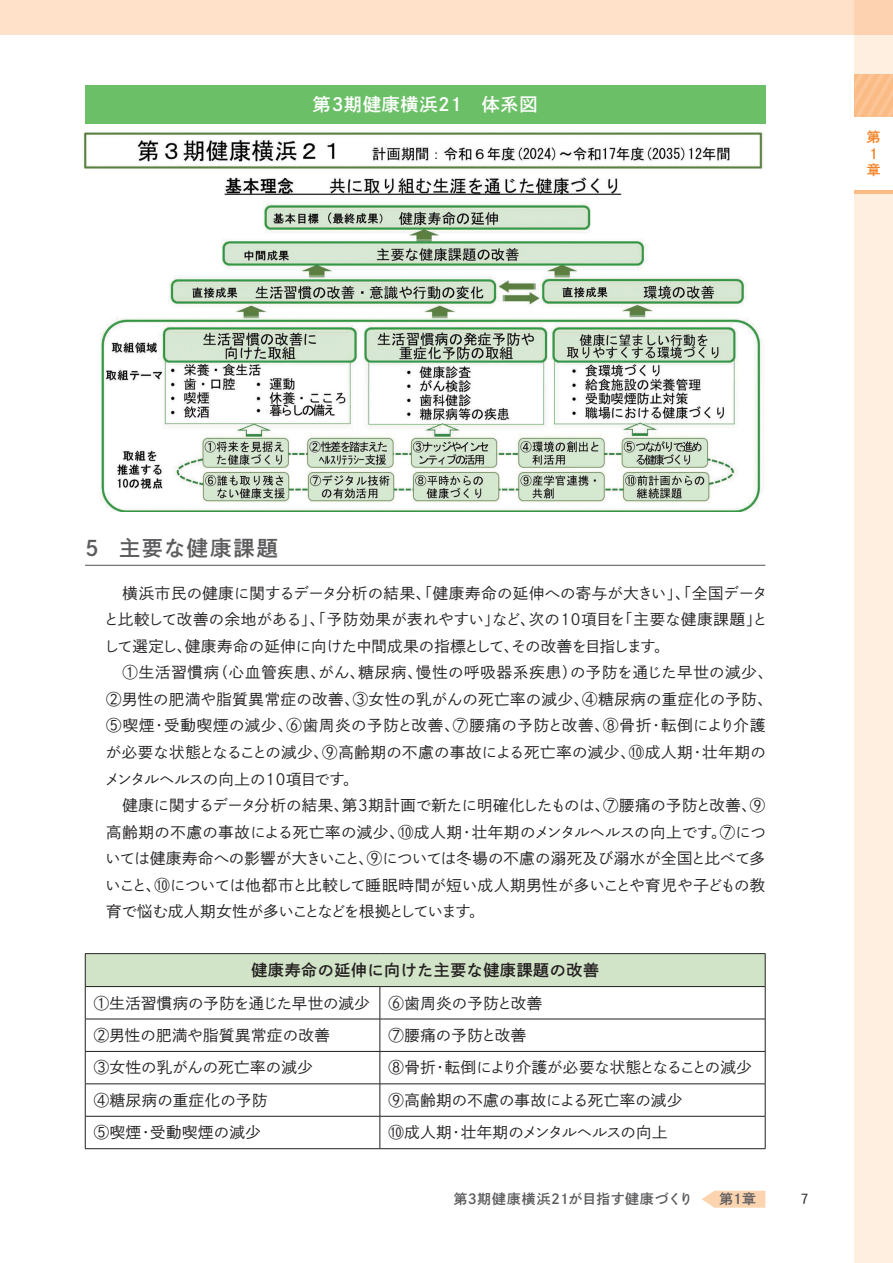
<style>
.page{position:relative;width:893px;height:1263px;background:#fff}
.page>*{position:absolute;margin:0;border:0;box-sizing:border-box;transform-origin:0 0}
.t1{font:21.3px "P Shuei Go Gin Std N B";letter-spacing:.075em;color:#5c5c5f}
.t2{font:18px "P Shuei Go Gin Std N B";letter-spacing:.04em;color:#fff}
.t3{font:15.9px "P Shuei Go Gin Std N B";letter-spacing:.04em;color:#231f20}
.t4{font:15.45px/26.5px "P Shuei Go Gin Std N L";letter-spacing:.015em;color:#231f20}
.t5{font:15.45px "P Shuei Go Gin Std N L";letter-spacing:.04em;color:#231f20}
.t6{font:13.8px "P Shuei Go Gin Std N B";letter-spacing:.04em;color:#5c5c5f}
.t7{font:13.8px/16.5px "P Shuei Go Gin Std N B";color:#f58021}
.t8{font:500 13.8px "Yu Go Pr 6 N";color:#231f20}
</style>
<div class="page">
<div style="left:0;top:0;width:893px;height:34px;background:#fee1c8"></div>
<svg style="left:702px;top:1191px;width:63px;height:17px"></svg>
<div style="left:855px;top:194px;width:38px;height:1069px;background:#feefe1"></div>
<svg style="left:855px;top:0;width:38px;height:74px;background:#fde1c9"></svg>
<svg style="left:855px;top:74px;width:38px;height:43px;background:#fbbf8c"></svg>
<hr style="left:855px;top:190px;width:38px;height:4px;background:#fbbb85">
<img style="left:83px;top:123px;width:683px;height:389px">
<hr style="left:85px;top:565px;width:680px;height:1px;background:#5c5c5f">
<div style="left:85px;top:85px;width:680px;height:38px;background:#6bc067"></div>
<div style="left:85px;top:953px;width:680px;height:33px;background:#d2e4c7"></div>
<hr style="left:85px;top:953px;width:295px;height:1px;background:#231f20">
<hr style="left:85px;top:954px;width:1px;height:32px;background:#231f20">
<hr style="left:380px;top:953px;width:385px;height:1px;background:#231f20">
<hr style="left:765px;top:954px;width:1px;height:32px;background:#231f20">
<hr style="left:85px;top:986px;width:295px;height:1px;background:#231f20">
<hr style="left:85px;top:987px;width:1px;height:32px;background:#231f20">
<hr style="left:380px;top:986px;width:385px;height:1px;background:#231f20">
<hr style="left:380px;top:987px;width:1px;height:32px;background:#231f20">
<hr style="left:765px;top:987px;width:1px;height:32px;background:#231f20">
<hr style="left:85px;top:1019px;width:295px;height:1px;background:#231f20">
<hr style="left:85px;top:1019px;width:1px;height:32px;background:#231f20">
<hr style="left:380px;top:1019px;width:385px;height:1px;background:#231f20">
<hr style="left:380px;top:1019px;width:1px;height:32px;background:#231f20">
<hr style="left:765px;top:1019px;width:1px;height:32px;background:#231f20">
<hr style="left:85px;top:1051px;width:295px;height:1px;background:#231f20">
<hr style="left:85px;top:1052px;width:1px;height:32px;background:#231f20">
<hr style="left:380px;top:1051px;width:385px;height:1px;background:#231f20">
<hr style="left:380px;top:1052px;width:1px;height:32px;background:#231f20">
<hr style="left:765px;top:1052px;width:1px;height:32px;background:#231f20">
<hr style="left:85px;top:1083px;width:295px;height:1px;background:#231f20">
<hr style="left:85px;top:1084px;width:1px;height:32px;background:#231f20">
<hr style="left:380px;top:1083px;width:385px;height:1px;background:#231f20">
<hr style="left:380px;top:1084px;width:1px;height:32px;background:#231f20">
<hr style="left:765px;top:1084px;width:1px;height:32px;background:#231f20">
<hr style="left:85px;top:1116px;width:295px;height:1px;background:#231f20">
<hr style="left:85px;top:1116px;width:1px;height:32px;background:#231f20">
<hr style="left:380px;top:1116px;width:385px;height:1px;background:#231f20">
<hr style="left:380px;top:1116px;width:1px;height:32px;background:#231f20">
<hr style="left:765px;top:1116px;width:1px;height:32px;background:#231f20">
<hr style="left:85px;top:1148px;width:295px;height:1px;background:#231f20">
<hr style="left:380px;top:1148px;width:385px;height:1px;background:#231f20">
<p class="t2" style="left:313px;top:92px;width:226px">第3期健康横浜21　体系図</p>
<p class="t7" style="left:867px;top:129px;width:15px">第<br>１章</p>
<h1 class="t1" style="left:85px;top:533px;width:195px">5 主要な健康課題</h1>
<p class="t4" style="left:104px;top:579px;width:671px">　横浜市民の健康に関するデータ分析の結果、「健康寿命の延伸への寄与が大きい」、「全国データと比較して改善の余地がある」、「予防効果が表れやすい」など、次の10項目を「主要な健康課題」として選定し、健康寿命の延伸に向けた中間成果の指標として、その改善を目指します。<br>　①生活習慣病（心血管疾患、がん、糖尿病、慢性の呼吸器系疾患）の予防を通じた早世の減少、②男性の肥満や脂質異常症の改善、③女性の乳がんの死亡率の減少、④糖尿病の重症化の予防、⑤喫煙・受動喫煙の減少、⑥歯周炎の予防と改善、⑦腰痛の予防と改善、⑧骨折・転倒により介護が必要な状態となることの減少、⑨高齢期の不慮の事故による死亡率の減少、⑩成人期・壮年期のメンタルヘルスの向上の10項目です。<br>　健康に関するデータ分析の結果、第３期計画で新たに明確化したものは、⑦腰痛の予防と改善、⑨高齢期の不慮の事故による死亡率の減少、⑩成人期・壮年期のメンタルヘルスの向上です。⑦については健康寿命への影響が大きいこと、⑨については冬場の不慮の溺死及び溺水が全国と比べて多いこと、⑩については他都市と比較して睡眠時間が短い成人期男性が多いことや育児や子どもの教育で悩む成人期女性が多いことなどを根拠としています。</p>
<p class="t3" style="left:251px;top:959px;width:349px">健康寿命の延伸に向けた主要な健康課題の改善</p>
<p class="t4" style="left:94px;top:986px;width:450px;line-height:32.4px">①生活習慣病の予防を通じた早世の減少 ⑥歯周炎の予防と改善<br>②男性の肥満や脂質異常症の改善</p>
<p class="t4" style="left:388px;top:1022px;width:139px">⑦腰痛の予防と改善</p>
<p class="t4" style="left:94px;top:1054px;width:221px">③女性の乳がんの死亡率の減少</p>
<p class="t4" style="left:388px;top:1054px;width:365px">⑧骨折・転倒により介護が必要な状態となることの減少</p>
<p class="t5" style="left:94px;top:1090px;width:175px">④糖尿病の重症化の予防</p>
<p class="t4" style="left:388px;top:1087px;width:296px">⑨高齢期の不慮の事故による死亡率の減少</p>
<p class="t5" style="left:94px;top:1122px;width:169px">⑤喫煙・受動喫煙の減少</p>
<p class="t4" style="left:388px;top:1119px;width:281px">⑩成人期・壮年期のメンタルヘルスの向上</p>
<p class="t6" style="left:454px;top:1190px;width:241px">第3期健康横浜21が目指す健康づくり</p>
<p class="t6" style="left:719px;top:1190px;width:38px">第1章</p>
<p class="t8" style="left:801px;top:1186px;width:9px">7</p>
</div>
